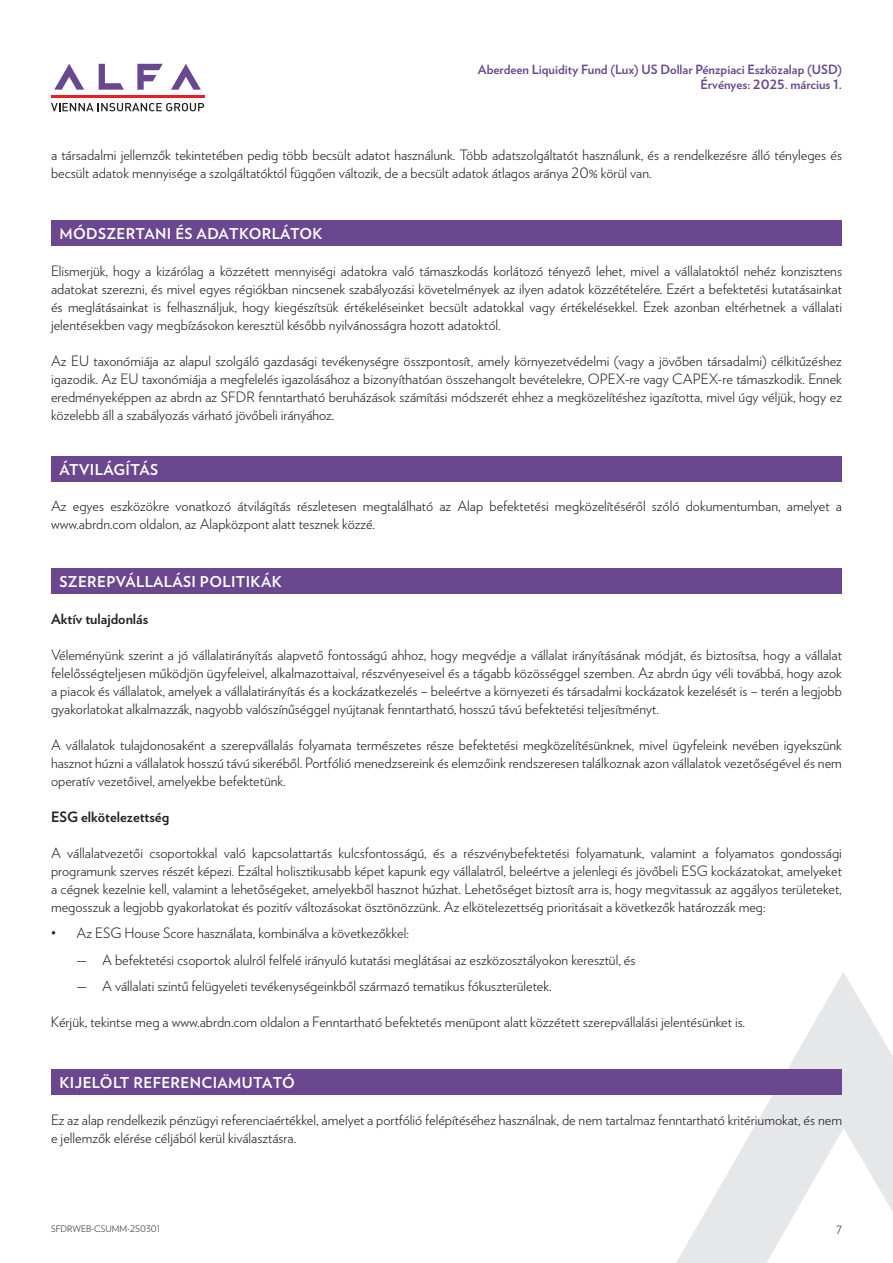
<style>
.page{position:relative;width:893px;height:1263px;background:#fff}
.page>*{position:absolute;margin:0;border:0;box-sizing:border-box;transform-origin:0 0}
.t1{font:700 15px "Verlag";letter-spacing:.025em;color:#fff}
.t2{font:300 14.25px/18px "Verlag";color:#231f20;text-align:justify}
.t3{font:700 14.25px "Verlag";color:#231f20}
.t4{font:700 12.75px/15px "Verlag";color:#6a478f;text-align:right}
.t5{font:300 11.25px "Verlag";color:#231f20}
.t6{font:300 9px "Verlag";color:#231f20}
</style>
<div class="page">
<svg style="left:171px;top:64px;width:30px;height:26px"></svg>
<svg style="left:137px;top:64px;width:26px;height:26px"></svg>
<svg style="left:99px;top:64px;width:25px;height:26px"></svg>
<svg style="left:54px;top:64px;width:30px;height:26px"></svg>
<hr style="left:51px;top:95px;width:153px;height:3px;background:#ee1d23">
<svg style="left:51px;top:103px;width:153px;height:8px"></svg>
<svg style="left:676px;top:972px;width:217px;height:291px"></svg>
<div style="left:51px;top:220px;width:791px;height:26px;background:#6a478f"></div>
<div style="left:51px;top:456px;width:791px;height:25px;background:#6a478f"></div>
<div style="left:51px;top:568px;width:791px;height:26px;background:#6a478f"></div>
<div style="left:51px;top:1069px;width:791px;height:26px;background:#6a478f"></div>
<p class="t4" style="left:478px;top:61px;width:365px">Aberdeen Liquidity Fund (Lux) US Dollar Pénzpiaci Eszközalap (USD)<br>Érvényes: 2025. március 1.</p>
<p class="t2" style="left:51px;top:145px;width:792px">a társadalmi jellemzők tekintetében pedig több becsült adatot használunk. Több adatszolgáltatót használunk, és a rendelkezésre álló tényleges és becsült adatok mennyisége a szolgáltatóktól függően változik, de a becsült adatok átlagos aránya 20% körül van.</p>
<p class="t1" style="left:60px;top:222px;width:265px">MÓDSZERTANI ÉS ADATKORLÁTOK</p>
<p class="t2" style="left:51px;top:261px;width:792px">Elismerjük, hogy a kizárólag a közzétett mennyiségi adatokra való támaszkodás korlátozó tényező lehet, mivel a vállalatoktól nehéz konzisztens adatokat szerezni, és mivel egyes régiókban nincsenek szabályozási követelmények az ilyen adatok közzétételére. Ezért a befektetési kutatásainkat és meglátásainkat is felhasználjuk, hogy kiegészítsük értékeléseinket becsült adatokkal vagy értékelésekkel. Ezek azonban eltérhetnek a vállalati jelentésekben vagy megbízásokon keresztül később nyilvánosságra hozott adatoktól.</p>
<p class="t2" style="left:51px;top:351px;width:792px">Az EU taxonómiája az alapul szolgáló gazdasági tevékenységre összpontosít, amely környezetvédelmi (vagy a jövőben társadalmi) célkitűzéshez igazodik. Az EU taxonómiája a megfelelés igazolásához a bizonyíthatóan összehangolt bevételekre, OPEX-re vagy CAPEX-re támaszkodik. Ennek eredményeképpen az abrdn az SFDR fenntartható beruházások számítási módszerét ehhez a megközelítéshez igazította, mivel úgy véljük, hogy ez közelebb áll a szabályozás várható jövőbeli irányához.</p>
<p class="t1" style="left:60px;top:457px;width:100px">ÁTVILÁGÍTÁS</p>
<p class="t2" style="left:51px;top:496px;width:792px">Az egyes eszközökre vonatkozó átvilágítás részletesen megtalálható az Alap befektetési megközelítéséről szóló dokumentumban, amelyet a www.abrdn.com oldalon, az Alapközpont alatt tesznek közzé.</p>
<p class="t1" style="left:60px;top:570px;width:224px">SZEREPVÁLLALÁSI POLITIKÁK</p>
<p class="t3" style="left:51px;top:607px;width:99px">Aktív tulajdonlás</p>
<p class="t2" style="left:51px;top:645px;width:792px">Véleményünk szerint a jó vállalatirányítás alapvető fontosságú ahhoz, hogy megvédje a vállalat irányításának módját, és biztosítsa, hogy a vállalat felelősségteljesen működjön ügyfeleivel, alkalmazottaival, részvényeseivel és a tágabb közösséggel szemben. Az abrdn úgy véli továbbá, hogy azok a piacok és vállalatok, amelyek a vállalatirányítás és a kockázatkezelés – beleértve a környezeti és társadalmi kockázatok kezelését is – terén a legjobb gyakorlatokat alkalmazzák, nagyobb valószínűséggel nyújtanak fenntartható, hosszú távú befektetési teljesítményt.</p>
<p class="t2" style="left:51px;top:735px;width:792px">A vállalatok tulajdonosaként a szerepvállalás folyamata természetes része befektetési megközelítésünknek, mivel ügyfeleink nevében igyekszünk hasznot húzni a vállalatok hosszú távú sikeréből. Portfólió menedzsereink és elemzőink rendszeresen találkoznak azon vállalatok vezetőségével és nem operatív vezetőivel, amelyekbe befektetünk.</p>
<p class="t3" style="left:51px;top:805px;width:120px">ESG elkötelezettség</p>
<p class="t2" style="left:51px;top:843px;width:792px">A vállalatvezetői csoportokkal való kapcsolattartás kulcsfontosságú, és a részvénybefektetési folyamatunk, valamint a folyamatos gondossági programunk szerves részét képezi. Ezáltal holisztikusabb képet kapunk egy vállalatról, beleértve a jelenlegi és jövőbeli ESG kockázatokat, amelyeket a cégnek kezelnie kell, valamint a lehetőségeket, amelyekből hasznot húzhat. Lehetőséget biztosít arra is, hogy megvitassuk az aggályos területeket, megosszuk a legjobb gyakorlatokat és pozitív változásokat ösztönözzünk. Az elkötelezettség prioritásait a következők határozzák meg:</p>
<p class="t2" style="left:51px;top:923px;width:359px">• Az ESG House Score használata, kombinálva a következőkkel:</p>
<p class="t2" style="left:77px;top:950px;width:561px">— A befektetési csoportok alulról felfelé irányuló kutatási meglátásai az eszközosztályokon keresztül, és</p>
<p class="t2" style="left:77px;top:976px;width:477px">— A vállalati szintű felügyeleti tevékenységeinkből származó tematikus fókuszterületek.</p>
<p class="t2" style="left:51px;top:1012px;width:696px">Kérjük, tekintse meg a www.abrdn.com oldalon a Fenntartható befektetés menüpont alatt közzétett szerepvállalási jelentésünket is.</p>
<p class="t1" style="left:60px;top:1071px;width:237px">KIJELÖLT REFERENCIAMUTATÓ</p>
<p class="t2" style="left:51px;top:1110px;width:792px">Ez az alap rendelkezik pénzügyi referenciaértékkel, amelyet a portfólió felépítéséhez használnak, de nem tartalmaz fenntartható kritériumokat, és nem e jellemzők elérése céljából kerül kiválasztásra.</p>
<p class="t6" style="left:51px;top:1222px;width:111px">SFDRWEB-CSUMM-250301</p>
<p class="t5" style="left:836px;top:1221px;width:7px">7</p>
</div>
